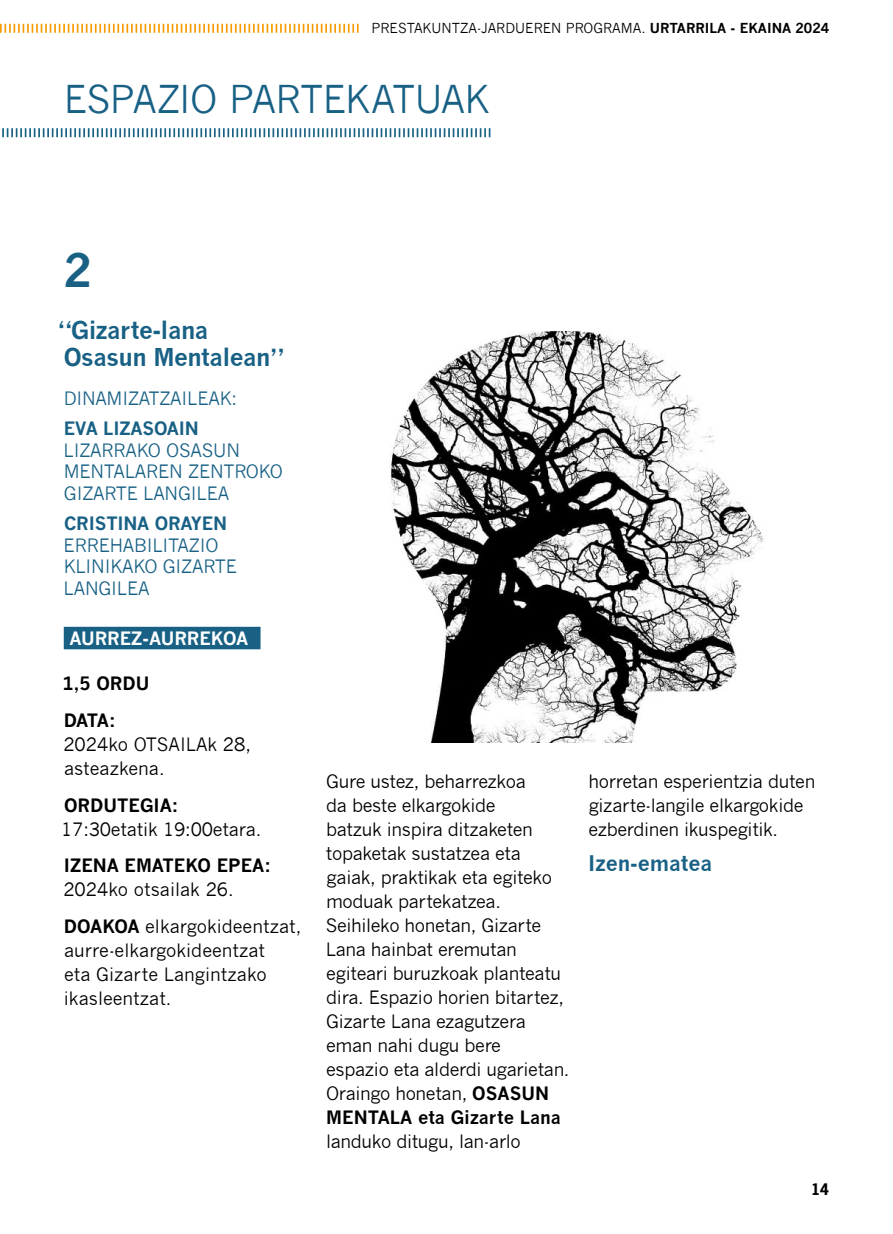
<style>
.page{position:relative;width:893px;height:1234px;background:#fff}
.page>*{position:absolute;margin:0;border:0;box-sizing:border-box;transform-origin:0 0}
.t1{font:700 45px "News Gothic";color:#186185}
.t2{font:37.5px "News Gothic";letter-spacing:-.02em;color:#186185}
.t3{font:700 24px/27px "News Gothic";letter-spacing:-.02em;color:#186185}
.t4{font:700 21px "News Gothic";color:#186185}
.t5{font:18px/24px "News Gothic";letter-spacing:-.02em;color:#000}
.t6{font:18px/21.6px "News Gothic";letter-spacing:-.01em;color:#186185}
.t7{font:18px/24px "News Gothic";color:#000}
.t8{font:700 18px "News Gothic";color:#000}
.t9{font:700 18px "News Gothic";letter-spacing:-.01em;color:#186185}
.t10{font:700 18px "News Gothic";color:#fff}
.t11{font:700 18px/36.8px "News Gothic";letter-spacing:-.03em;color:#000}
.t12{font:700 15px "News Gothic Std";color:#000}
.t13{font:13.5px "News Gothic";color:#000}
.s1{font-weight:700}
</style>
<div class="page">
<svg style="left:0;top:24px;width:359px;height:9px"></svg>
<div style="left:64px;top:626px;width:197px;height:23px;background:#186185"></div>
<svg style="left:2px;top:128px;width:488px;height:9px"></svg>
<img style="left:389px;top:332px;width:375px;height:410px">
<p class="t13" style="left:371px;top:21px;width:459px">PRESTAKUNTZA-JARDUEREN PROGRAMA. <span class="s1">URTARRILA - EKAINA 2024</span></p>
<h2 class="t2" style="left:64px;top:77px;width:427px">ESPAZIO PARTEKATUAK</h2>
<h1 class="t1" style="left:64px;top:243px;width:30px">2</h1>
<h3 class="t3" style="left:58px;top:317px;width:227px">“Gizarte-lana<br>Osasun Mentalean”</h3>
<p class="t6" style="left:64px;top:388px;width:175px">DINAMIZATZAILEAK:</p>
<p class="t9" style="left:64px;top:417px;width:136px">EVA LIZASOAIN</p>
<p class="t6" style="left:64px;top:439px;width:221px">LIZARRAKO OSASUN<br>MENTALAREN ZENTROKO<br>GIZARTE LANGILEA</p>
<p class="t9" style="left:64px;top:512px;width:165px">CRISTINA ORAYEN</p>
<p class="t6" style="left:64px;top:534px;width:175px">ERREHABILITAZIO<br>KLINIKAKO GIZARTE<br>LANGILEA</p>
<p class="t10" style="left:69px;top:627px;width:180px">AURREZ-AURREKOA</p>
<p class="t11" style="left:63px;top:664px;width:88px">1,5 ORDU<br>DATA:</p>
<p class="t7" style="left:63px;top:732px;width:189px">2024ko OTSAILAk 28, asteazkena.</p>
<p class="t8" style="left:64px;top:793px;width:116px">ORDUTEGIA:</p>
<p class="t5" style="left:61px;top:816px;width:202px">17:30etatik 19:00etara.</p>
<p class="t8" style="left:64px;top:854px;width:208px">IZENA EMATEKO EPEA:</p>
<p class="t7" style="left:63px;top:871px;width:240px;line-height:36.8px">2024ko otsailak 26.<br><span class="s1">DOAKOA</span> elkargokideentzat,</p>
<p class="t5" style="left:64px;top:938px;width:205px;text-align:justify">aurre-elkargokideentzat eta Gizarte Langintzako ikasleentzat.</p>
<p class="t5" style="left:326px;top:769px;width:245px">Gure ustez, beharrezkoa<br>da beste elkargokide<br>batzuk inspira ditzaketen topaketak sustatzea eta gaiak, praktikak eta egiteko moduak partekatzea.<br>Seihileko honetan, Gizarte<br>Lana hainbat eremutan egiteari buruzkoak planteatu dira. Espazio horien bitartez,<br>Gizarte Lana ezagutzera eman nahi dugu bere<br>espazio eta alderdi ugarietan.<br>Oraingo honetan, <span class="s1">OSASUN<br>MENTALA eta Gizarte Lana</span></p>
<p class="t5" style="left:326px;top:1129px;width:196px">landuko ditugu, lan-arlo</p>
<p class="t5" style="left:588px;top:769px;width:228px">horretan esperientzia duten gizarte-langile elkargokide ezberdinen ikuspegitik.</p>
<p class="t4" style="left:588px;top:850px;width:126px">Izen-ematea</p>
<p class="t12" style="left:811px;top:1178px;width:19px">14</p>
</div>
